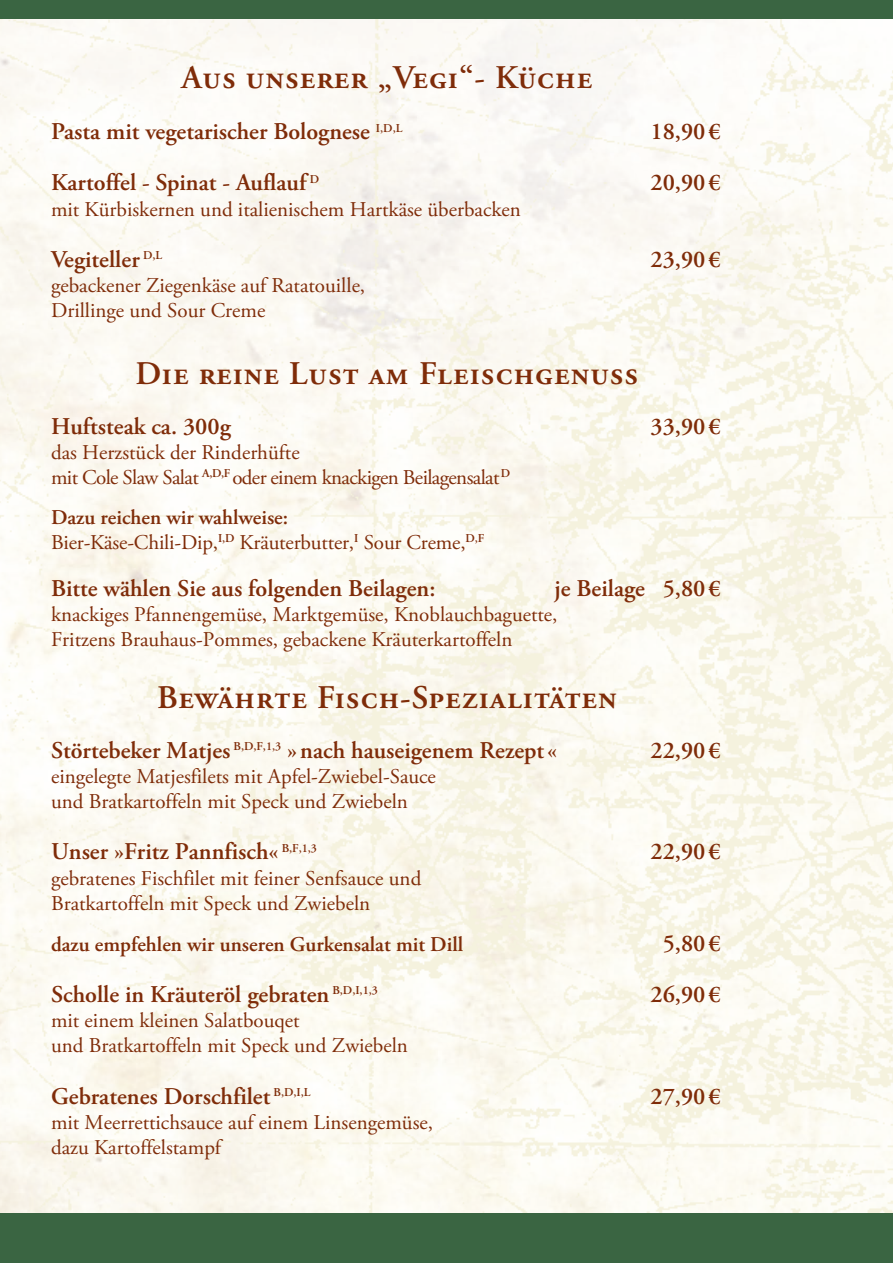
<style>
.page{position:relative;width:893px;height:1263px;background:#fff}
.page>*{position:absolute;margin:0;border:0;box-sizing:border-box;transform-origin:0 0}
.t1{font:600 33px "Adobe Garamond Pro";letter-spacing:.03em;color:#7f2c09}
.t2{font:600 24px "Adobe Garamond Pro";color:#7f2c09}
.t3{font:21px/25.2px "Adobe Garamond Pro";color:#7f2c09}
.t4{font:21px/25.2px "Adobe Garamond Pro";letter-spacing:-.03em;color:#7f2c09}
.t5{font:600 21px "Adobe Garamond Pro";letter-spacing:.015em;color:#7f2c09}
.s1{font-weight:600}
</style>
<div class="page">
<img style="left:0;top:18px;width:893px;height:1195px">
<div style="left:0;top:0;width:893px;height:18px;background:#3a6542"></div>
<div style="left:0;top:1213px;width:893px;height:50px;background:#3a6542"></div>
<h1 class="t1" style="left:182px;top:58px;width:412px">Aus unserer „Vegi“- Küche</h1>
<p class="t2" style="left:51px;top:118px;width:353px">Pasta mit vegetarischer Bolognese <sup>I,D,L</sup></p>
<p class="t2" style="left:650px;top:118px;width:72px">18,90€</p>
<p class="t2" style="left:51px;top:169px;width:270px">Kartoffel - Spinat - Auflauf<sup>D</sup></p>
<p class="t2" style="left:650px;top:169px;width:72px">20,90€</p>
<p class="t3" style="left:51px;top:197px;width:471px">mit Kürbiskernen und italienischem Hartkäse überbacken</p>
<p class="t2" style="left:51px;top:245px;width:113px">Vegiteller <sup>D,L</sup></p>
<p class="t2" style="left:650px;top:245px;width:72px">23,90€</p>
<p class="t3" style="left:51px;top:273px;width:316px">gebackener Ziegenkäse auf Ratatouille,<br>Drillinge und Sour Creme</p>
<h1 class="t1" style="left:135px;top:355px;width:504px">Die reine Lust am Fleischgenuss</h1>
<p class="t2" style="left:51px;top:412px;width:182px">Huftsteak ca. 300g</p>
<p class="t2" style="left:650px;top:412px;width:72px">33,90€</p>
<p class="t4" style="left:51px;top:441px;width:461px">das Herzstück der Rinderhüfte<br>mit Cole Slaw Salat <sup>A,D,F</sup> oder einem knackigen Beilagensalat<sup>D</sup></p>
<p class="t3" style="left:51px;top:505px;width:435px"><span class="s1">Dazu reichen wir wahlweise:<br></span>Bier-Käse-Chili-Dip,<sup>I,D</sup> Kräuterbutter,<sup>I</sup> Sour Creme,<sup>D,F</sup></p>
<p class="t2" style="left:51px;top:574px;width:386px">Bitte wählen Sie aus folgenden Beilagen:</p>
<p class="t2" style="left:555px;top:574px;width:168px">je Beilage 5,80€</p>
<p class="t3" style="left:51px;top:603px;width:508px">knackiges Pfannengemüse, Marktgemüse, Knoblauchbaguette,<br>Fritzens Brauhaus-Pommes, gebackene Kräuterkartoffeln</p>
<h1 class="t1" style="left:157px;top:678px;width:461px">Bewährte Fisch-Spezialitäten</h1>
<p class="t2" style="left:51px;top:736px;width:508px">Störtebeker Matjes <sup>B,D,F,1,3</sup> »nach hauseigenem Rezept «</p>
<p class="t2" style="left:650px;top:736px;width:72px">22,90€</p>
<p class="t3" style="left:51px;top:764px;width:386px">eingelegte Matjesfilets mit Apfel-Zwiebel-Sauce und Bratkartoffeln mit Speck und Zwiebeln</p>
<p class="t2" style="left:51px;top:838px;width:267px">Unser »Fritz Pannfisch« <sup>B,F,1,3</sup></p>
<p class="t2" style="left:650px;top:838px;width:72px">22,90€</p>
<p class="t3" style="left:51px;top:866px;width:372px">gebratenes Fischfilet mit feiner Senfsauce und<br>Bratkartoffeln mit Speck und Zwiebeln</p>
<p class="t5" style="left:51px;top:932px;width:414px">dazu empfehlen wir unseren Gurkensalat mit Dill</p>
<p class="t2" style="left:663px;top:929px;width:60px">5,80€</p>
<p class="t2" style="left:51px;top:980px;width:328px">Scholle in Kräuteröl gebraten <sup>B,D,I,1,3</sup></p>
<p class="t2" style="left:650px;top:980px;width:72px">26,90€</p>
<p class="t3" style="left:51px;top:1008px;width:358px">mit einem kleinen Salatbouqet<br>und Bratkartoffeln mit Speck und Zwiebeln</p>
<p class="t2" style="left:51px;top:1082px;width:261px">Gebratenes Dorschfilet <sup>B,D,I,L</sup></p>
<p class="t2" style="left:650px;top:1082px;width:72px">27,90€</p>
<p class="t3" style="left:51px;top:1110px;width:384px">mit Meerrettichsauce auf einem Linsengemüse, dazu Kartoffelstampf</p>
</div>
